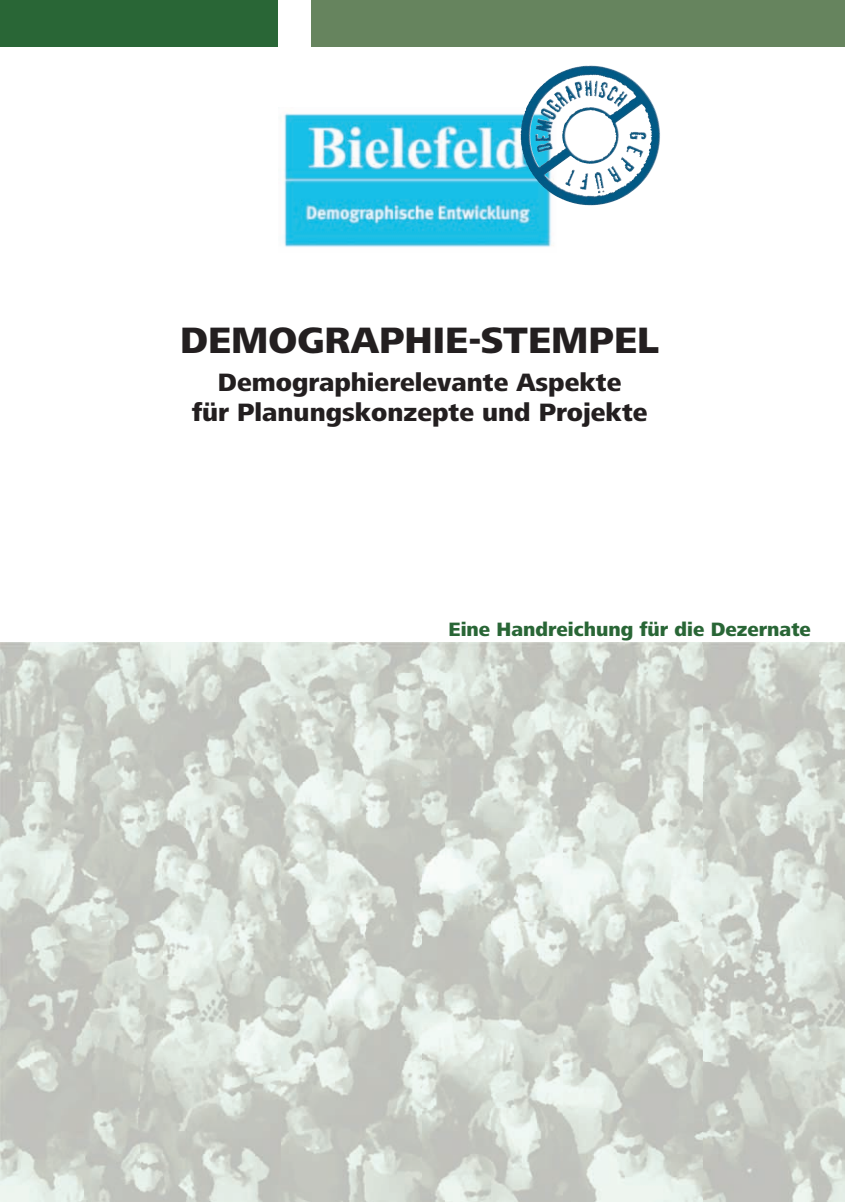
<style>
.page{position:relative;width:845px;height:1202px;background:#fff}
.page>*{position:absolute;margin:0;border:0;box-sizing:border-box;transform-origin:0 0}
.t1{font:800 38px "Frutiger Next LT";color:#231f20}
.t2{font:800 26px/30px "Frutiger Next LT";color:#231f20;text-align:center}
.t3{font:800 20px "Frutiger Next LT";color:#296636}
</style>
<div class="page">
<img style="left:284px;top:113px;width:273px;height:134px">
<div style="left:0;top:0;width:278px;height:46px;background:#296636"></div>
<div style="left:312px;top:0;width:533px;height:46px;background:#66845e"></div>
<img style="left:0;top:643px;width:845px;height:559px">
<img style="left:520px;top:66px;width:70px;height:68px">
<h1 class="t1" style="left:180px;top:318px;width:481px">DEMOGRAPHIE-STEMPEL</h1>
<p class="t2" style="left:192px;top:367px;width:457px">Demographierelevante Aspekte<br>für Planungskonzepte und Projekte</p>
<p class="t3" style="left:448px;top:618px;width:364px">Eine Handreichung für die Dezernate</p>
</div>
